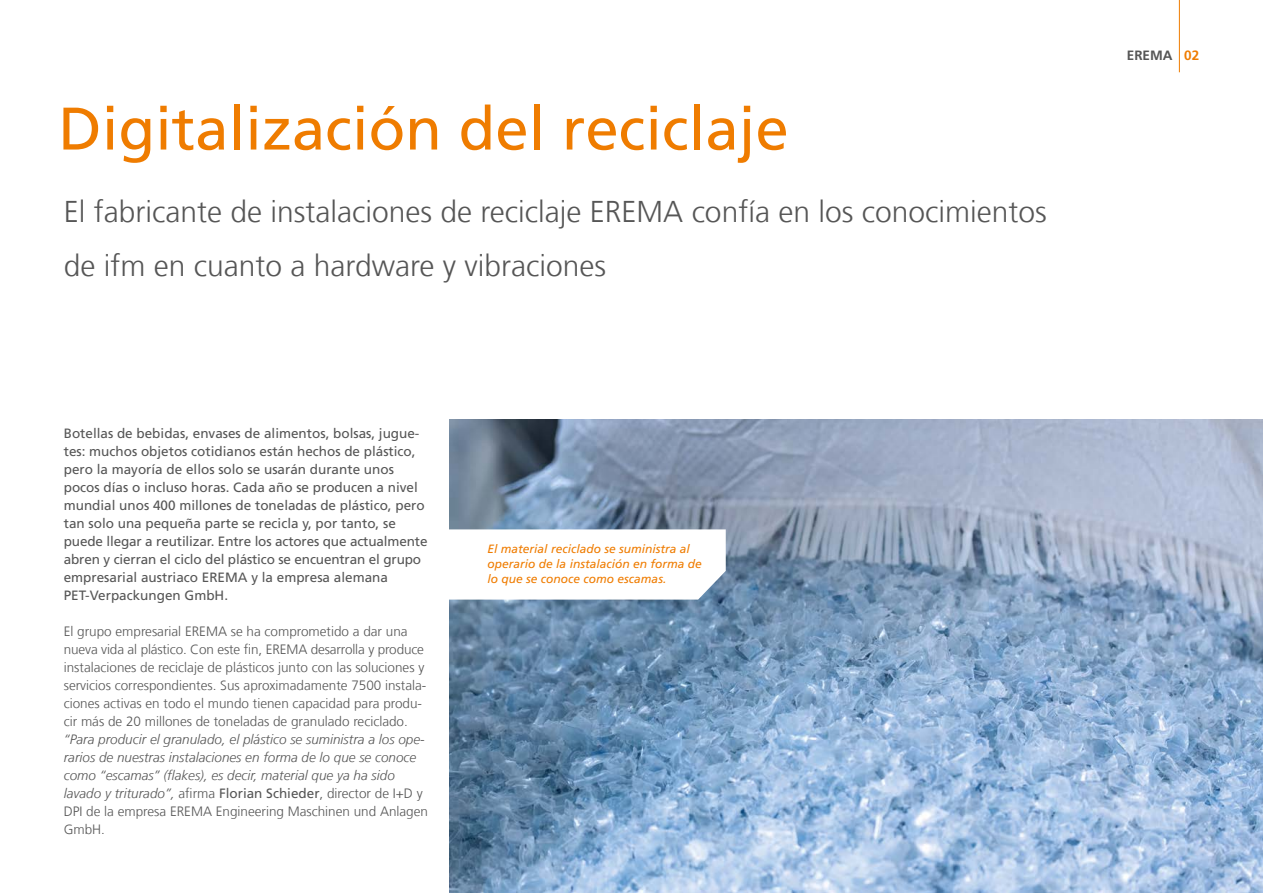
<style>
.page{position:relative;width:1263px;height:893px;background:#fff}
.page>*{position:absolute;margin:0;border:0;box-sizing:border-box;transform-origin:0 0}
.Headline{font:60px "Frutiger LT Com";color:#ef7c00}
.Subheadline_Innenseiten_20pt{font:300 30px/54px "Frutiger LT Com";color:#565656}
.Einleitung_9pt{font:13.5px/18px "Frutiger LT Com";color:#565656}
.Fließtext_9pt_verschachtelt{font:300 13.5px/18px "Frutiger LT Com";color:#565656}
.Fließtext_9pt_verschachtelt-2{font:italic 300 13.5px/18px "Frutiger LT Com";color:#565656}
.t1{font:700 13.5px "Frutiger LT Com";color:#565656}
.Bildunterschrift_libü{font:italic 12px/14.9px "Frutiger LT Com";color:#ef7c00}
.s1{font-style:normal}
.s2{font-weight:400;font-style:normal}
.s3{color:#ef7c00}
</style>
<div class="page">
<img style="left:449px;top:420px;width:814px;height:473px">
<svg style="left:449px;top:529px;width:277px;height:71px"></svg>
<hr style="left:1179px;top:0;width:1px;height:72px;background:#ef7c00">
<p class="Headline" style="left:58px;top:93px;width:732px">Digitalización del reciclaje</p>
<p class="Subheadline_Innenseiten_20pt" style="left:64px;top:184px;width:984px">El fabricante de instalaciones de reciclaje EREMA confía en los conocimientos de ifm en cuanto a hardware y vibraciones</p>
<p class="Einleitung_9pt" style="left:64px;top:424px;width:365px">Botellas de bebidas, envases de alimentos, bolsas, jugue&shy;tes: muchos objetos cotidianos están hechos de plástico, pero la mayoría de ellos solo se usarán durante unos pocos días o incluso horas. Cada año se producen a nivel mundial unos 400 millones de toneladas de plástico, pero tan solo una pequeña parte se recicla y, por tanto, se puede llegar a reutilizar. Entre los actores que actualmente abren y cierran el ciclo del plástico se encuentran el grupo empresarial austriaco EREMA y la empresa alemana PET-Verpackungen GmbH.</p>
<p class="Fließtext_9pt_verschachtelt" style="left:64px;top:622px;width:364px">El grupo empresarial EREMA se ha comprometido a dar una nueva vida al plástico. Con este fin, EREMA desarrolla y produce instalaciones de reciclaje de plásticos junto con las soluciones y servicios correspondientes. Sus aproximadamente 7500 instala&shy;ciones activas en todo el mundo tienen capacidad para produ&shy;cir más de 20 millones de toneladas de granulado reciclado.</p>
<p class="Fließtext_9pt_verschachtelt-2" style="left:64px;top:730px;width:366px">“Para producir el granulado, el plástico se suministra a los ope&shy;rarios de nuestras instalaciones en forma de lo que se conoce como “escamas” (flakes), es decir, material que ya ha sido lavado y triturado”, <span class="s1">afirma</span> <span class="s2">Florian Schieder</span><span class="s1">, director de I+D y DPI de la empresa EREMA Engineering Maschinen und Anlagen GmbH.</span></p>
<p class="Bildunterschrift_libü" style="left:488px;top:542px;width:216px">El material reciclado se suministra al operario de la instalación en forma de lo que se conoce como escamas.</p>
<p class="t1" style="left:1127px;top:47px;width:74px">EREMA <span class="s3">02</span></p>
</div>
